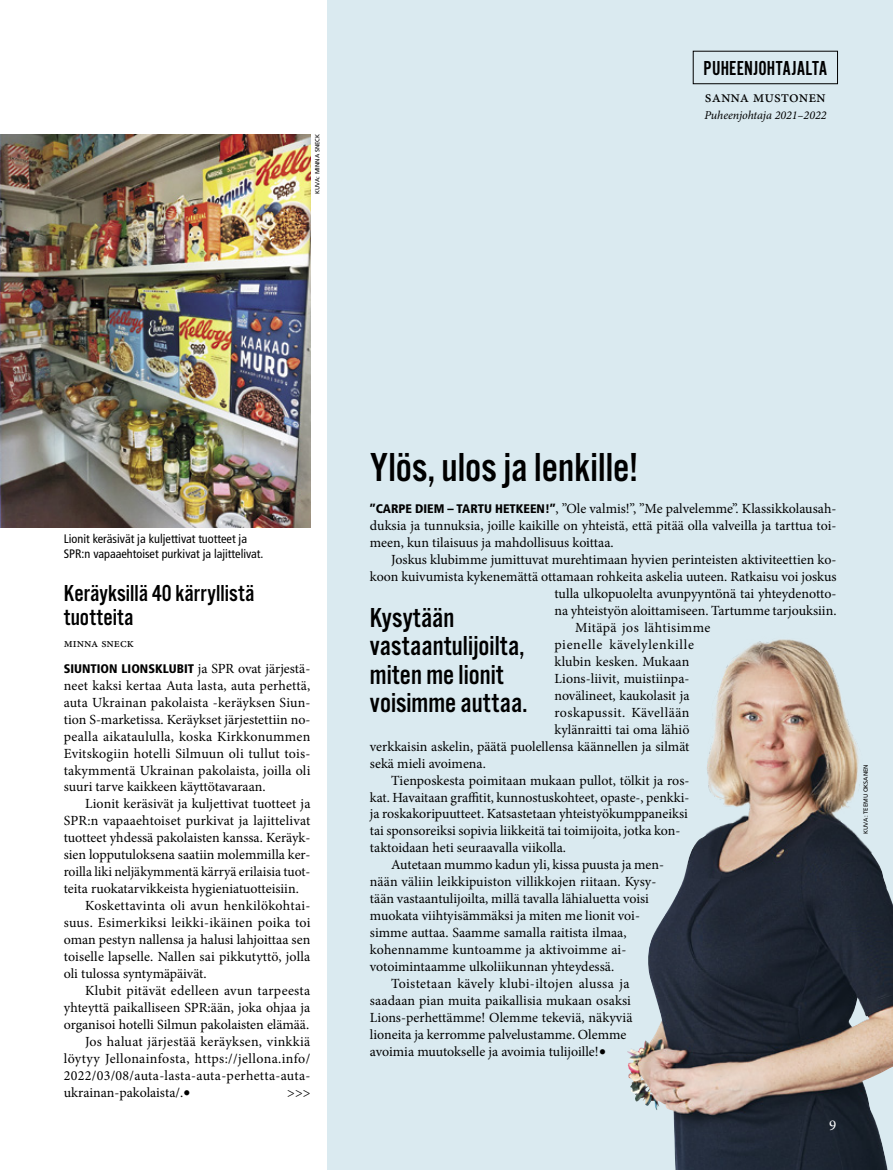
<style>
.page{position:relative;width:893px;height:1170px;background:#fff}
.page>*{position:absolute;margin:0;border:0;box-sizing:border-box;transform-origin:0 0}
.t1{font:42px "Alternate Got No 3 D";color:#000}
.t2{font:28.5px/28.5px "Alternate Got No 3 D";color:#000}
.t3{font:24px/24px "Alternate Got No 3 D";color:#000}
.t4{font:21px "Alternate Got No 2 D";letter-spacing:.01em;color:#000}
.t5{font:16.5px "Minion Pro";color:#000}
.t6{font:15px "Minion Pro";color:#fff}
.t7{font:13.95px/17px "Minion Pro";letter-spacing:.005em;color:#000;text-align:justify}
.t8{font:12.75px "Minion Pro";color:#000}
.t9{font:900 condensed 12.45px "Frutiger";color:#000}
.t10{font:condensed 12.3px/15.3px "Frutiger";color:#000}
.t11{font:italic 12px "Minion Pro";color:#000}
.t12{font:6px "Frutiger";color:#000}
.s1{font-family:"Minion Pro";font-weight:400;font-stretch:normal;font-size:13.95px}
.s2{font-size:19.5px}
.s3{font-family:"Frutiger";font-weight:900;font-stretch:condensed;font-size:12.45px}
</style>
<div class="page">
<div style="left:327px;top:0;width:566px;height:1169px;background:#daeaf0"></div>
<img style="left:627px;top:639px;width:266px;height:530px">
<div style="left:693px;top:51px;width:145px;height:33px;border:1px solid #000"></div>
<img style="left:0;top:134px;width:310px;height:393px">
<p class="t12" style="left:314px;top:194px;width:62px;rotate:-90deg">KUVA: MINNA SNECK</p>
<h3 class="t4" style="left:704px;top:57px;width:125px">PUHEENJOHTAJALTA</h3>
<p class="t5" style="left:705px;top:86px;width:122px">sanna mustonen</p>
<p class="t11" style="left:704px;top:106px;width:124px">Puheenjohtaja 2021–2022</p>
<p class="t10" style="left:64px;top:531px;width:201px">Lionit keräsivät ja kuljettivat tuotteet ja<br>SPR:n vapaaehtoiset purkivat ja lajittelivat.</p>
<h3 class="t3" style="left:64px;top:581px;width:192px">Keräyksillä 40 kärryllistä tuotteita</h3>
<p class="t8" style="left:64px;top:634px;width:72px">minna sneck</p>
<p class="t9" style="left:64px;top:661px;width:248px">SIUNTION LIONSKLUBIT <span class="s1">ja SPR ovat järjestä-</span></p>
<p class="t7" style="left:64px;top:676px;width:248px">neet kaksi kertaa Auta lasta, auta perhettä, auta Ukrainan pakolaista -keräyksen Siun&shy;tion S-marketissa. Keräykset järjestettiin no&shy;pealla aikataululla, koska Kirkkonummen Evitskogiin hotelli Silmuun oli tullut tois&shy;takymmentä Ukrainan pakolaista, joilla oli suuri tarve kaikkeen käyttötavaraan.</p>
<p class="t7" style="left:85px;top:795px;width:227px">Lionit keräsivät ja kuljettivat tuotteet ja</p>
<p class="t7" style="left:64px;top:812px;width:248px">SPR:n vapaaehtoiset purkivat ja lajittelivat</p>
<p class="t7" style="left:64px;top:829px;width:248px">tuotteet yhdessä pakolaisten kanssa. Keräyk-</p>
<p class="t7" style="left:64px;top:846px;width:248px">sien lopputuloksena saatiin molemmilla ker-</p>
<p class="t7" style="left:64px;top:863px;width:248px">roilla liki neljäkymmentä kärryä erilaisia tuot-</p>
<p class="t7" style="left:64px;top:880px;width:237px">teita ruokatarvikkeista hygieniatuotteisiin.</p>
<p class="t7" style="left:85px;top:897px;width:227px">Koskettavinta oli avun henkilökohtai-</p>
<p class="t7" style="left:64px;top:914px;width:248px">suus. Esimerkiksi leikki-ikäinen poika toi</p>
<p class="t7" style="left:64px;top:931px;width:248px">oman pestyn nallensa ja halusi lahjoittaa sen</p>
<p class="t7" style="left:64px;top:948px;width:248px">toiselle lapselle. Nallen sai pikkutyttö, jolla</p>
<p class="t7" style="left:64px;top:965px;width:144px">oli tulossa syntymäpäivät.</p>
<p class="t7" style="left:85px;top:982px;width:227px">Klubit pitävät edelleen avun tarpeesta</p>
<p class="t7" style="left:64px;top:998px;width:248px">yhteyttä paikalliseen SPR:ään, joka ohjaa ja</p>
<p class="t7" style="left:64px;top:1015px;width:247px">organisoi hotelli Silmun pakolaisten elämää.</p>
<p class="t7" style="left:85px;top:1032px;width:227px">Jos haluat järjestää keräyksen, vinkkiä</p>
<p class="t7" style="left:64px;top:1049px;width:248px">löytyy Jellonainfosta, https://jellona.info/</p>
<p class="t7" style="left:64px;top:1066px;width:248px">2022/03/08/auta-lasta-auta-perhetta-auta-</p>
<p class="t7" style="left:64px;top:1083px;width:129px">ukrainan-pakolaista/.<span class="s2">•</span></p>
<p class="t7" style="left:287px;top:1084px;width:25px">&gt;&gt;&gt;</p>
<h1 class="t1" style="left:370px;top:445px;width:270px">Ylös, ulos ja lenkille!</h1>
<p class="t7" style="left:370px;top:500px;width:468px"><span class="s3">’’CARPE DIEM – TARTU HETKEEN!’’</span>, ”Ole valmis!”, ”Me palvelemme”. Klassikkolausah&shy;duksia ja tunnuksia, joille kaikille on yhteistä, että pitää olla valveilla ja tarttua toi&shy;meen, kun tilaisuus ja mahdollisuus koittaa.</p>
<p class="t7" style="left:391px;top:551px;width:447px">Joskus klubimme jumittuvat murehtimaan hyvien perinteisten aktiviteettien ko-</p>
<p class="t7" style="left:370px;top:568px;width:468px">koon kuivumista kykenemättä ottamaan rohkeita askelia uuteen. Ratkaisu voi joskus</p>
<p class="t7" style="left:554px;top:585px;width:283px">tulla ulkopuolelta avunpyyntönä tai yhteydenotto-</p>
<p class="t7" style="left:554px;top:602px;width:283px">na yhteistyön aloittamiseen. Tartumme tarjouksiin.</p>
<p class="t7" style="left:575px;top:619px;width:137px">Mitäpä jos lähtisimme</p>
<p class="t7" style="left:554px;top:636px;width:141px">pienelle kävelylenkille</p>
<p class="t7" style="left:554px;top:653px;width:136px">klubin kesken. Mukaan</p>
<p class="t7" style="left:554px;top:670px;width:136px">Lions-liivit, muistiinpa-</p>
<p class="t7" style="left:554px;top:686px;width:136px">novälineet, kaukolasit ja</p>
<p class="t7" style="left:554px;top:703px;width:136px">roskapussit. Kävellään</p>
<p class="t7" style="left:554px;top:720px;width:136px">kylänraitti tai oma lähiö</p>
<p class="t7" style="left:370px;top:737px;width:321px">verkkaisin askelin, päätä puolellensa käännellen ja silmät</p>
<p class="t7" style="left:370px;top:754px;width:117px">sekä mieli avoimena.</p>
<p class="t7" style="left:391px;top:771px;width:300px">Tienposkesta poimitaan mukaan pullot, tölkit ja ros-</p>
<p class="t7" style="left:370px;top:788px;width:321px">kat. Havaitaan graffitit, kunnostuskohteet, opaste-, penkki-</p>
<p class="t7" style="left:370px;top:805px;width:319px">ja roskakoripuutteet. Katsastetaan yhteistyökumppaneiksi</p>
<p class="t7" style="left:370px;top:822px;width:312px">tai sponsoreiksi sopivia liikkeitä tai toimijoita, jotka kon-</p>
<p class="t7" style="left:370px;top:839px;width:198px">taktoidaan heti seuraavalla viikolla.</p>
<p class="t7" style="left:391px;top:856px;width:274px">Autetaan mummo kadun yli, kissa puusta ja men-</p>
<p class="t7" style="left:370px;top:873px;width:288px">nään väliin leikkipuiston villikkojen riitaan. Kysy-</p>
<p class="t7" style="left:370px;top:890px;width:281px">tään vastaantulijoilta, millä tavalla lähialuetta voisi</p>
<p class="t7" style="left:370px;top:907px;width:272px">muokata viihtyisämmäksi ja miten me lionit voi-</p>
<p class="t7" style="left:370px;top:924px;width:258px">simme auttaa. Saamme samalla raitista ilmaa,</p>
<p class="t7" style="left:370px;top:941px;width:258px">kohennamme kuntoamme ja aktivoimme ai-</p>
<p class="t7" style="left:370px;top:958px;width:246px">votoimintaamme ulkoliikunnan yhteydessä.</p>
<p class="t7" style="left:391px;top:975px;width:240px">Toistetaan kävely klubi-iltojen alussa ja</p>
<p class="t7" style="left:370px;top:992px;width:263px">saadaan pian muita paikallisia mukaan osaksi</p>
<p class="t7" style="left:370px;top:1009px;width:264px">Lions-perhettämme! Olemme tekeviä, näkyviä</p>
<p class="t7" style="left:370px;top:1025px;width:258px">lioneita ja kerromme palvelustamme. Olemme</p>
<p class="t7" style="left:370px;top:1042px;width:238px">avoimia muutokselle ja avoimia tulijoille!<span class="s2">•</span></p>
<h2 class="t2" style="left:370px;top:603px;width:159px">Kysytään vastaantulijoilta, miten me lionit voisimme auttaa.</h2>
<p class="t6" style="left:829px;top:1114px;width:9px">9</p>
<p class="t12" style="left:862px;top:833px;width:71px;rotate:-90deg">KUVA: TEEMU OKSANEN</p>
</div>
